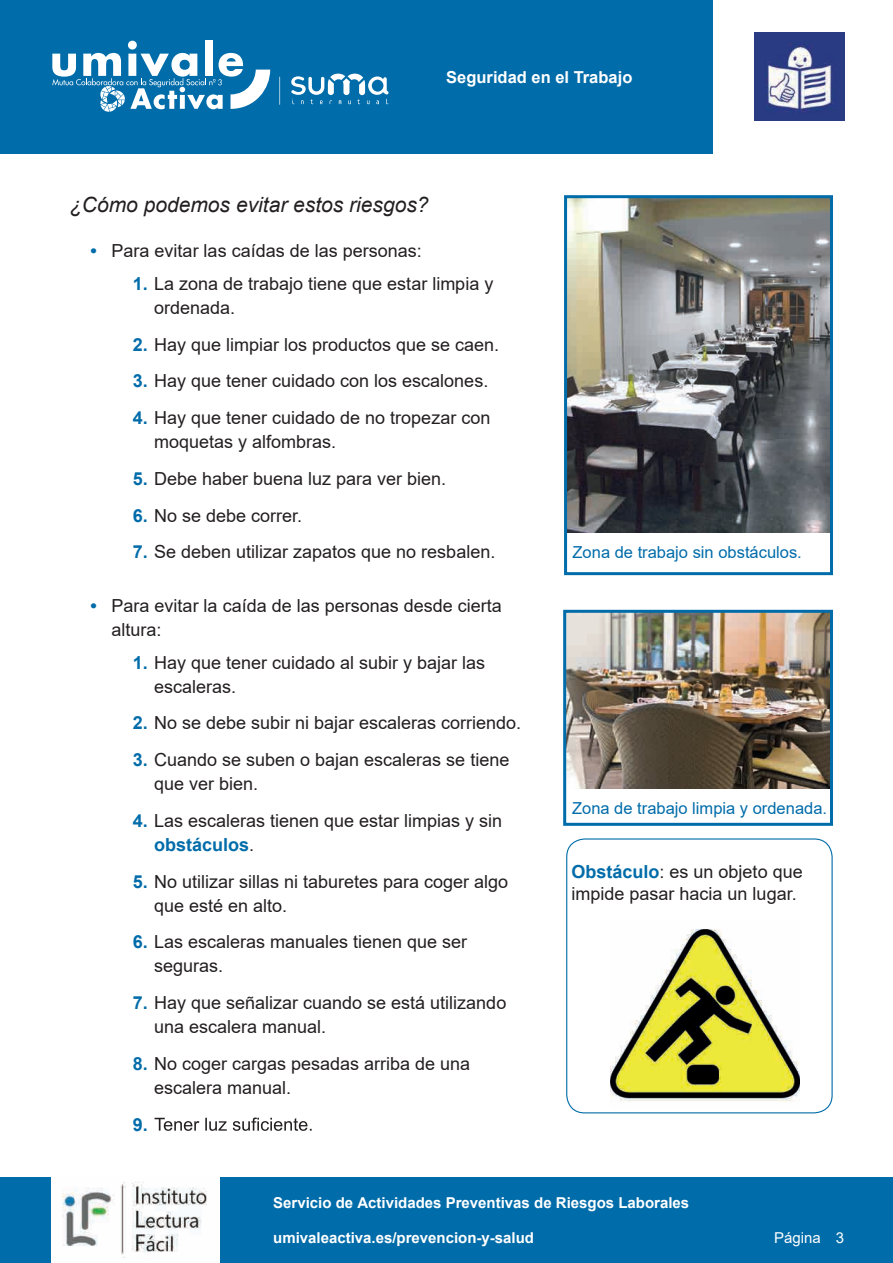
<style>
.page{position:relative;width:893px;height:1263px;background:#fff}
.page>*{position:absolute;margin:0;border:0;box-sizing:border-box;transform-origin:0 0}
.t1{font:italic 21px "Arial";color:#231f20}
.t2{font:18px/24px "Arial";color:#231f20}
.t3{font:700 18px "Arial";color:#006ca9}
.t4{font:16.5px "Arial";color:#006ca9}
.t5{font:700 16.5px "Arial";color:#fff}
.t6{font:700 15px "Arial";color:#fff}
.t7{font:15px "Arial";color:#fff}
.s1{font-weight:700;color:#006ca9}
</style>
<div class="page">
<div style="left:0;top:0;width:713px;height:153px;background:#006ca9"></div>
<div style="left:0;top:1178px;width:893px;height:85px;background:#006ca9"></div>
<img style="left:755px;top:32px;width:89px;height:89px">
<img style="left:51px;top:1178px;width:168px;height:85px">
<svg style="left:155px;top:1117px;width:157px;height:14px"></svg>
<div style="left:566px;top:838px;width:267px;height:275px;border:1px solid #006ca9;border-radius:18px"></div>
<img style="left:568px;top:199px;width:261px;height:333px">
<div style="left:564px;top:195px;width:269px;height:380px;border:3px solid #006ca9"></div>
<img style="left:567px;top:614px;width:262px;height:175px">
<div style="left:563px;top:610px;width:270px;height:216px;border:3px solid #006ca9"></div>
<img style="left:610px;top:929px;width:189px;height:173px">
<svg style="left:291px;top:74px;width:97px;height:30px"></svg>
<svg style="left:279px;top:77px;width:1px;height:28px"></svg>
<div style="left:205px;top:40px;width:8px;height:36px;background:#fff"></div>
<svg style="left:52px;top:41px;width:218px;height:71px"></svg>
<p class="t5" style="left:446px;top:65px;width:188px">Seguridad en el Trabajo</p>
<p class="t1" style="left:69px;top:191px;width:361px">¿Cómo podemos evitar estos riesgos?</p>
<p class="t2" style="left:90px;top:239px;width:333px"><span class="s1">•</span> Para evitar las caídas de las personas:</p>
<p class="t2" style="left:154px;top:271px;width:341px;text-indent:-21px"><span class="s1">1.</span> La zona de trabajo tiene que estar limpia y ordenada.</p>
<p class="t2" style="left:133px;top:332px;width:368px"><span class="s1">2.</span> Hay que limpiar los productos que se caen.</p>
<p class="t2" style="left:133px;top:369px;width:357px"><span class="s1">3.</span> Hay que tener cuidado con los escalones.</p>
<p class="t2" style="left:154px;top:406px;width:338px;text-indent:-21px"><span class="s1">4.</span> Hay que tener cuidado de no tropezar con moquetas y alfombras.</p>
<p class="t2" style="left:133px;top:466px;width:315px"><span class="s1">5.</span> Debe haber buena luz para ver bien.</p>
<p class="t2" style="left:133px;top:503px;width:171px"><span class="s1">6.</span> No se debe correr.</p>
<p class="t2" style="left:133px;top:540px;width:364px"><span class="s1">7.</span> Se deben utilizar zapatos que no resbalen.</p>
<p class="t2" style="left:112px;top:594px;width:392px;text-indent:-21px"><span class="s1">•</span> Para evitar la caída de las personas desde cierta altura:</p>
<p class="t2" style="left:154px;top:650px;width:333px;text-indent:-21px"><span class="s1">1.</span> Hay que tener cuidado al subir y bajar las escaleras.</p>
<p class="t2" style="left:133px;top:711px;width:390px"><span class="s1">2.</span> No se debe subir ni bajar escaleras corriendo.</p>
<p class="t2" style="left:154px;top:748px;width:357px;text-indent:-21px"><span class="s1">3.</span> Cuando se suben o bajan escaleras se tiene que ver bien.</p>
<p class="t2" style="left:154px;top:808px;width:350px;text-indent:-21px"><span class="s1">4.</span> Las escaleras tienen que estar limpias y sin <span class="s1">obstáculos</span>.</p>
<p class="t2" style="left:154px;top:869px;width:356px;text-indent:-21px"><span class="s1">5.</span> No utilizar sillas ni taburetes para coger algo que esté en alto.</p>
<p class="t2" style="left:154px;top:930px;width:315px;text-indent:-21px"><span class="s1">6.</span> Las escaleras manuales tienen que ser seguras.</p>
<p class="t2" style="left:154px;top:991px;width:354px;text-indent:-21px"><span class="s1">7.</span> Hay que señalizar cuando se está utilizando una escalera manual.</p>
<p class="t2" style="left:154px;top:1051px;width:318px;text-indent:-21px"><span class="s1">8.</span> No coger cargas pesadas arriba de una escalera manual.</p>
<p class="t3" style="left:133px;top:1111px;width:17px">9.</p>
<p class="t4" style="left:573px;top:541px;width:231px">Zona de trabajo sin obstáculos.</p>
<p class="t4" style="left:572px;top:796px;width:256px">Zona de trabajo limpia y ordenada.</p>
<p class="t2" style="left:572px;top:861px;width:233px;line-height:21.6px"><span class="s1">Obstáculo</span>: es un objeto que impide pasar hacia un lugar.</p>
<p class="t6" style="left:273px;top:1192px;width:418px">Servicio de Actividades Preventivas de Riesgos Laborales</p>
<p class="t6" style="left:273px;top:1227px;width:262px">umivaleactiva.es/prevencion-y-salud</p>
<p class="t7" style="left:774px;top:1227px;width:72px">Página 3</p>
</div>
